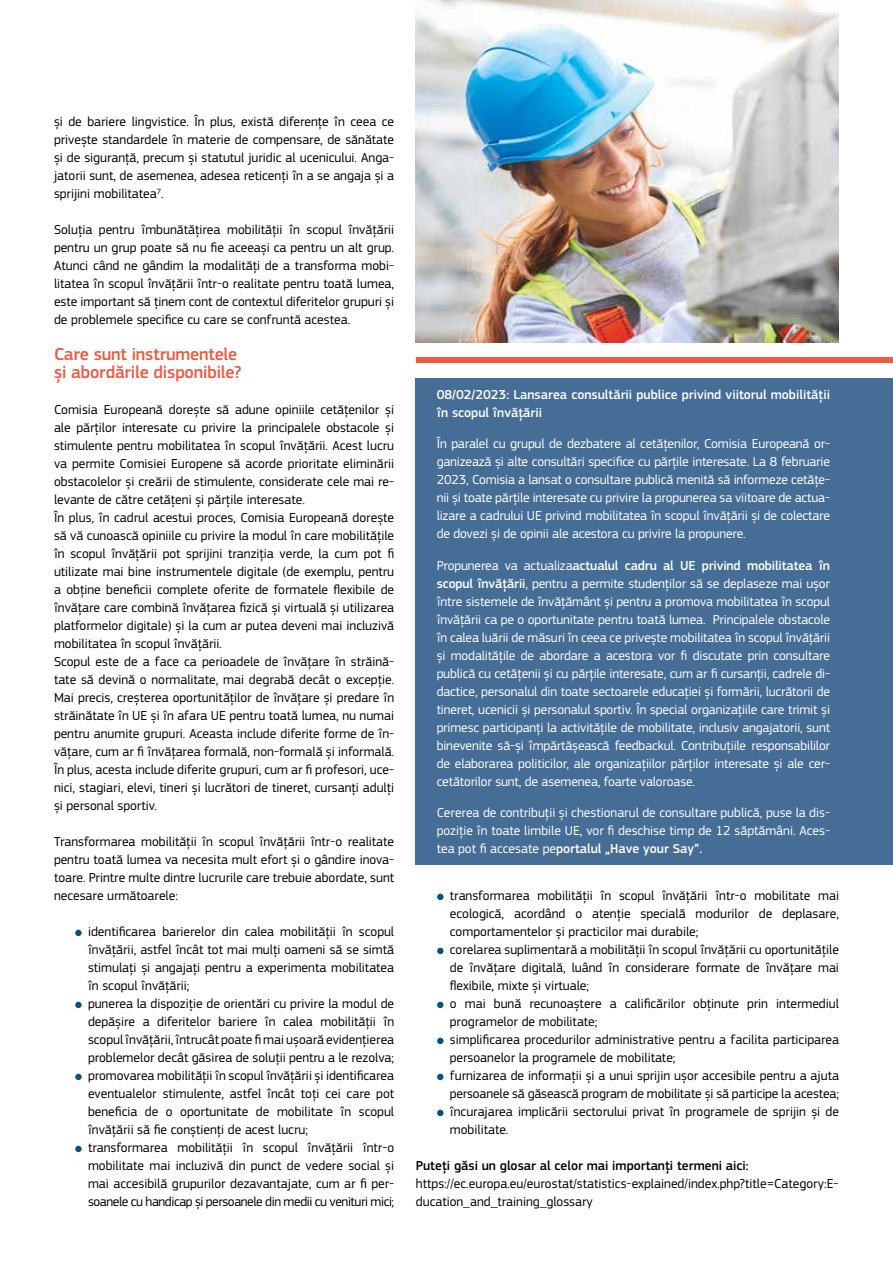
<style>
.page{position:relative;width:893px;height:1263px;background:#fff}
.page>*{position:absolute;margin:0;border:0;box-sizing:border-box;transform-origin:0 0}
.t1{font:500 18px/18px "EC Square Sans Pro";letter-spacing:-.01em;color:#eb5a41}
.t2{font:13.5px/18px "EC Square Sans Pro";color:#000}
.t3{font:13.5px/18px "EC Square Sans Pro";letter-spacing:-.01em;color:#fff;text-align:justify}
.t4{font:500 13.5px/18px "EC Square Sans Pro";color:#fff}
.t5{font:500 13.5px "EC Square Sans Pro";color:#000}
.s1{font-weight:500}
</style>
<div class="page">
<img style="left:415px;top:0;width:424px;height:342px">
<div style="left:416px;top:357px;width:477px;height:6px;background:#eb5a41"></div>
<div style="left:75px;top:930px;width:7px;height:6px;background:#005380;border-radius:50%"></div>
<div style="left:75px;top:1002px;width:7px;height:6px;background:#005380;border-radius:50%"></div>
<div style="left:75px;top:1074px;width:7px;height:6px;background:#005380;border-radius:50%"></div>
<div style="left:75px;top:1146px;width:7px;height:6px;background:#005380;border-radius:50%"></div>
<div style="left:415px;top:378px;width:478px;height:486px;background:#466d96"></div>
<svg style="left:437px;top:894px;width:6px;height:6px"></svg>
<svg style="left:437px;top:948px;width:6px;height:6px"></svg>
<svg style="left:437px;top:1002px;width:6px;height:6px"></svg>
<svg style="left:437px;top:1038px;width:6px;height:6px"></svg>
<svg style="left:437px;top:1074px;width:6px;height:6px"></svg>
<svg style="left:437px;top:1110px;width:6px;height:6px"></svg>
<p class="t2" style="left:54px;top:113px;width:342px;text-align:justify">și de bariere lingvistice. În plus, există diferențe în ceea ce privește standardele în materie de compensare, de sănătate și de siguranță, precum și statutul juridic al ucenicului. Anga&shy;jatorii sunt, de asemenea, adesea reticenți în a se angaja și a sprijini mobilitatea<sup>7</sup>.</p>
<p class="t2" style="left:54px;top:221px;width:342px;text-align:justify">Soluția pentru îmbunătățirea mobilității în scopul învățării pentru un grup poate să nu fie aceeași ca pentru un alt grup.<br>Atunci când ne gândim la modalități de a transforma mobi&shy;litatea în scopul învățării într-o realitate pentru toată lumea, este important să ținem cont de contextul diferitelor grupuri și de problemele specifice cu care se confruntă acestea.</p>
<h1 class="t1" style="left:54px;top:345px;width:189px">Care sunt instrumentele și abordările disponibile?</h1>
<p class="t2" style="left:54px;top:401px;width:342px">Comisia Europeană dorește să adune opiniile cetățenilor și ale părților interesate cu privire la principalele obstacole și stimulente pentru mobilitatea în scopul învățării. Acest lucru va permite Comisiei Europene să acorde prioritate eliminării obstacolelor și creării de stimulente, considerate cele mai re&shy;levante de către cetățeni și părțile interesate.<br>În plus, în cadrul acestui proces, Comisia Europeană dorește să vă cunoască opiniile cu privire la modul în care mobilitățile în scopul învățării pot sprijini tranziția verde, la cum pot fi utilizate mai bine instrumentele digitale (de exemplu, pentru a obține beneficii complete oferite de formatele flexibile de învățare care combină învățarea fizică și virtuală și utilizarea platformelor digitale) și la cum ar putea deveni mai incluzivă mobilitatea în scopul învățării.<br>Scopul este de a face ca perioadele de învățare în străină&shy;tate să devină o normalitate, mai degrabă decât o excepție.<br>Mai precis, creșterea oportunităților de învățare și predare în străinătate în UE și în afara UE pentru toată lumea, nu numai pentru anumite grupuri. Aceasta include diferite forme de în&shy;vățare, cum ar fi învățarea formală, non-formală și informală.<br>În plus, acesta include diferite grupuri, cum ar fi profesori, uce&shy;nici, stagiari, elevi, tineri și lucrători de tineret, cursanți adulți și personal sportiv.</p>
<p class="t2" style="left:54px;top:833px;width:342px;text-align:justify">Transformarea mobilității în scopul învățării într-o realitate pentru toată lumea va necesita mult efort și o gândire inova&shy;toare. Printre multe dintre lucrurile care trebuie abordate, sunt necesare următoarele:</p>
<p class="t2" style="left:88px;top:923px;width:308px">identificarea barierelor din calea mobilității în scopul învățării, astfel încât tot mai mulți oameni să se simtă stimulați și angajați pentru a experimenta mobilitatea în scopul învățării;<br>punerea la dispoziție de orientări cu privire la modul de depășire a diferitelor bariere în calea mobilității în scopul învățării, întrucât poate fi mai ușoară evidențierea problemelor decât găsirea de soluții pentru a le rezolva; promovarea mobilității în scopul învățării și identificarea eventualelor stimulente, astfel încât toți cei care pot beneficia de o oportunitate de mobilitate în scopul învățării să fie conștienți de acest lucru;<br>transformarea mobilității în scopul învățării într-o mobilitate mai incluzivă din punct de vedere social și mai accesibilă grupurilor dezavantajate, cum ar fi per&shy;soanele cu handicap și persoanele din medii cu venituri mici;</p>
<p class="t4" style="left:437px;top:386px;width:395px">08/02/2023: Lansarea consultării publice privind viitorul mobilității în scopul învățării</p>
<p class="t3" style="left:437px;top:435px;width:395px">În paralel cu grupul de dezbatere al cetățenilor, Comisia Europeană or&shy;ganizează și alte consultări specifice cu părțile interesate. La 8 februarie 2023, Comisia a lansat o consultare publică menită să informeze cetățe&shy;nii și toate părțile interesate cu privire la propunerea sa viitoare de actua&shy;lizare a cadrului UE privind mobilitatea în scopul învățării și de colectare de dovezi și de opinii ale acestora cu privire la propunere.</p>
<p class="t3" style="left:437px;top:556px;width:395px">Propunerea va actualiza<span class="s1">actualul cadru al UE privind mobilitatea în scopul învățării</span>, pentru a permite studenților să se deplaseze mai ușor între sistemele de învățământ și pentru a promova mobilitatea în scopul învățării ca pe o oportunitate pentru toată lumea. Principalele obstacole în calea luării de măsuri în ceea ce privește mobilitatea în scopul învățării și modalitățile de abordare a acestora vor fi discutate prin consultare publică cu cetățenii și cu părțile interesate, cum ar fi cursanții, cadrele di&shy;dactice, personalul din toate sectoarele educației și formării, lucrătorii de tineret, ucenicii și personalul sportiv. În special organizațiile care trimit și primesc participanți la activitățile de mobilitate, inclusiv angajatorii, sunt binevenite să-și împărtășească feedbackul. Contribuțiile responsabililor de elaborarea politicilor, ale organizațiilor părților interesate și ale cer&shy;cetătorilor sunt, de asemenea, foarte valoroase.</p>
<p class="t3" style="left:437px;top:804px;width:395px">Cererea de contribuții și chestionarul de consultare publică, puse la dis&shy;poziție în toate limbile UE, vor fi deschise timp de 12 săptămâni. Aces&shy;tea pot fi accesate pe<span class="s1">portalul „Have your Say”.</span></p>
<p class="t2" style="left:450px;top:887px;width:391px">transformarea mobilității în scopul învățării într-o mobilitate mai ecologică, acordând o atenție specială modurilor de deplasare, comportamentelor și practicilor mai durabile;<br>corelarea suplimentară a mobilității în scopul învățării cu oportunitățile de învățare digitală, luând în considerare formate de învățare mai flexibile, mixte și virtuale;<br>o mai bună recunoaștere a calificărilor obținute prin intermediul programelor de mobilitate;<br>simplificarea procedurilor administrative pentru a facilita participarea persoanelor la programele de mobilitate;<br>furnizarea de informații și a unui sprijin ușor accesibile pentru a ajuta persoanele să găsească program de mobilitate și să participe la acestea; încurajarea implicării sectorului privat în programele de sprijin și de mobilitate.</p>
<p class="t5" style="left:416px;top:1158px;width:334px">Puteți găsi un glosar al celor mai importanți termeni aici:</p>
<p class="t2" style="left:416px;top:1175px;width:424px">https://ec.europa.eu/eurostat/statistics-explained/index.php?title=Category:E&shy;ducation_and_training_glossary</p>
</div>
